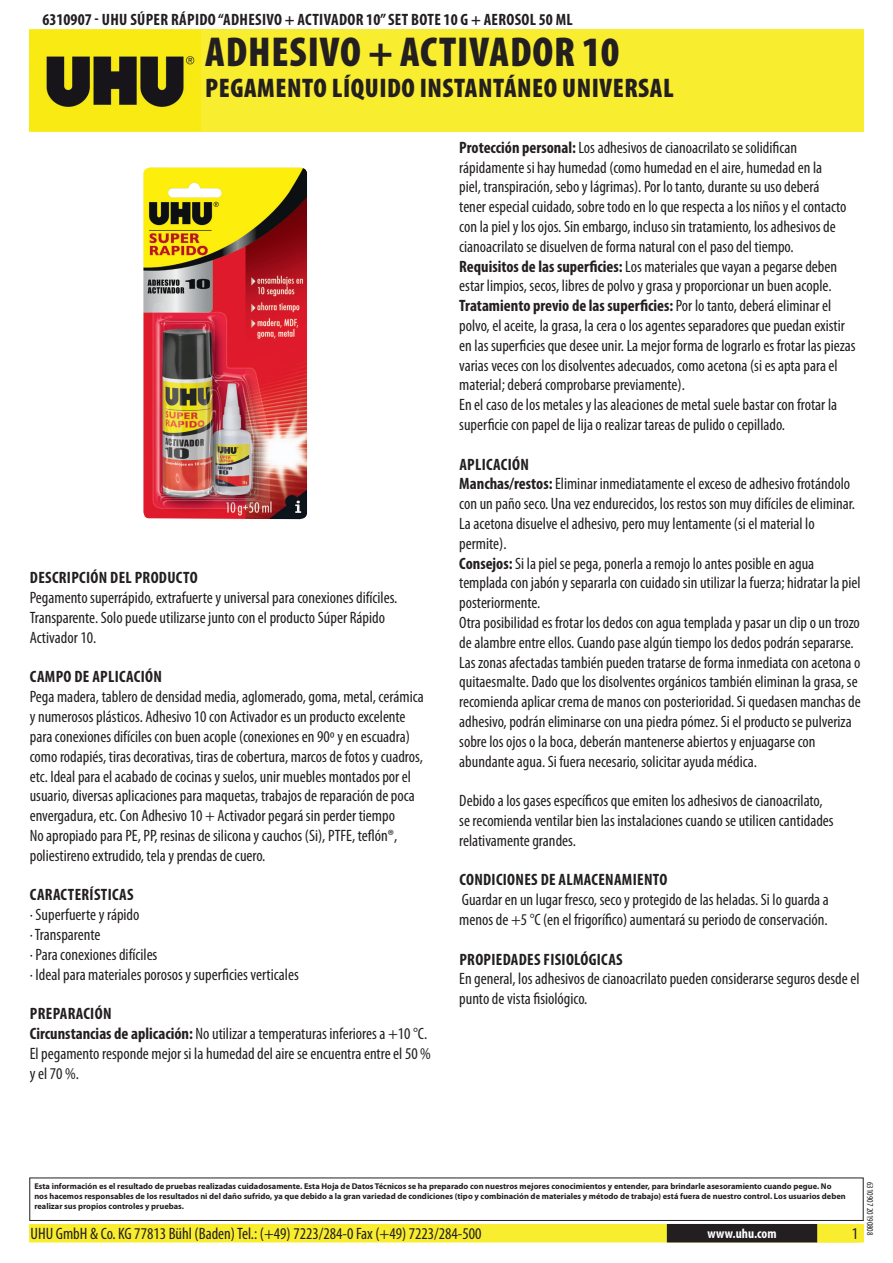
<style>
.page{position:relative;width:893px;height:1263px;background:#fff}
.page>*{position:absolute;margin:0;border:0;box-sizing:border-box;transform-origin:0 0}
.t1{font:900 condensed 42px "Myriad Pro";color:#231f20}
.t2{font:900 condensed 27px "Myriad Pro";letter-spacing:.02em;color:#231f20}
.t3{font:condensed 16.5px/19.8px "Myriad Pro";color:#231f20}
.t4{font:700 condensed 16.5px "Myriad Pro";letter-spacing:.02em;color:#231f20}
.t5{font:700 condensed 13.5px "Myriad Pro";color:#fff}
.t6{font:condensed 9px "Myriad Pro";color:#231f20}
.t7{font:700 8.4px/10.1px "Myriad Pro";color:#231f20}
.s1{font-weight:700}
</style>
<div class="page">
<div style="left:30px;top:1225px;width:833px;height:17px;background:#f8ed2e"></div>
<div style="left:29px;top:1224px;width:835px;height:18px;border:2px solid #f8ed2e"></div>
<div style="left:816px;top:1224px;width:44px;height:18px;border:2px solid #f8ed2e"></div>
<div style="left:668px;top:1225px;width:148px;height:17px;background:#231f20"></div>
<div style="left:667px;top:1224px;width:150px;height:18px;border:2px solid #231f20"></div>
<div style="left:29px;top:1177px;width:835px;height:44px;border:1px solid #231f20"></div>
<div style="left:30px;top:30px;width:834px;height:102px;background:#f8ed2e"></div>
<img style="left:30px;top:31px;width:171px;height:100px">
<img style="left:143px;top:167px;width:164px;height:353px">
<p class="t4" style="left:43px;top:9px;width:458px">6310907 - UHU SÚPER RÁPIDO “ADHESIVO + ACTIVADOR 10” SET Bote 10 g + Aeroso</p>
<p class="t4" style="left:530px;top:9px;width:45px">l 50 ml</p>
<h1 class="t1" style="left:205px;top:25px;width:85px">ADHESIVO</h1>
<h1 class="t1" style="left:368px;top:25px;width:92px">+ ACTIVADOR</h1>
<h1 class="t1" style="left:582px;top:25px;width:39px">10</h1>
<h2 class="t2" style="left:205px;top:70px;width:470px">PEGAMENTO LÍQUIDO INSTANTÁNEO UNIVERSAL</h2>
<p class="t4" style="left:30px;top:568px;width:16px">Descripci</p>
<p class="t4" style="left:91px;top:568px;width:53px">ón del producto</p>
<p class="t3" style="left:30px;top:588px;width:369px">Pegamento superrápido, extrafuerte y universal para conexiones difíciles.<br>Transparente. Solo puede utilizarse junto con el producto Súper Rápido<br>Activador 10.</p>
<p class="t4" style="left:30px;top:667px;width:92px">Campo de aplicaci</p>
<p class="t4" style="left:145px;top:667px;width:18px">ón</p>
<p class="t3" style="left:30px;top:687px;width:395px">Pega madera, tablero de densidad media, aglomerado, goma, metal, cerámica y numerosos plásticos. Adhesivo 10 con Activador es un producto excelente para conexiones difíciles con buen acople (conexiones en 90º y en escuadra) como rodapiés, tiras decorativas, tiras de cobertura, marcos de fotos y cuadros, etc. Ideal para el acabado de cocinas y suelos, unir muebles montados por el usuario, diversas aplicaciones para maquetas, trabajos de reparación de poca envergadura, etc. Con Adhesivo 10 + Activador pegará sin perder tiempo<br>No apropiado para PE, PP, resinas de silicona y cauchos (Si), PTFE, teflón®, poliestireno extrudido, tela y prendas de cuero.</p>
<p class="t4" style="left:30px;top:884px;width:16px">Caracter</p>
<p class="t4" style="left:90px;top:884px;width:12px">ísticas</p>
<p class="t3" style="left:30px;top:904px;width:270px">· Superfuerte y rápido<br>· Transparente<br>· Para conexiones difíciles<br>· Ideal para materiales porosos y superficies verticales</p>
<p class="t4" style="left:30px;top:1003px;width:16px">Preparaci</p>
<p class="t3" style="left:30px;top:1003px;width:403px;text-indent:65px"><span class="s1">ón<br>Circunstancias de aplicación:</span> No utilizar a temperaturas inferiores a +10 °C.<br>El pegamento responde mejor si la humedad del aire se encuentra entre el 50 % y el 70 %.</p>
<p class="t3" style="left:459px;top:137px;width:398px"><span class="s1">Protección personal:</span> Los adhesivos de cianoacrilato se solidifican rápidamente si hay humedad (como humedad en el aire, humedad en la<br>piel, transpiración, sebo y lágrimas). Por lo tanto, durante su uso deberá<br>tener especial cuidado, sobre todo en lo que respecta a los niños y el contacto con la piel y los ojos. Sin embargo, incluso sin tratamiento, los adhesivos de cianoacrilato se disuelven de forma natural con el paso del tiempo.<br><span class="s1">Requisitos de las superficies:</span> Los materiales que vayan a pegarse deben estar limpios, secos, libres de polvo y grasa y proporcionar un buen acople.<br><span class="s1">Tratamiento previo de las superficies:</span> Por lo tanto, deberá eliminar el polvo, el aceite, la grasa, la cera o los agentes separadores que puedan existir en las superficies que desee unir. La mejor forma de lograrlo es frotar las piezas varias veces con los disolventes adecuados, como acetona (si es apta para el material; deberá comprobarse previamente).<br>En el caso de los metales y las aleaciones de metal suele bastar con frotar la superficie con papel de lija o realizar tareas de pulido o cepillado.</p>
<p class="t4" style="left:459px;top:454px;width:29px">Aplicaci</p>
<p class="t3" style="left:459px;top:454px;width:403px;text-indent:53px"><span class="s1">ón<br>Manchas/restos:</span> Eliminar inmediatamente el exceso de adhesivo frotándolo con un paño seco. Una vez endurecidos, los restos son muy difíciles de eliminar.<br>La acetona disuelve el adhesivo, pero muy lentamente (si el material lo permite).<br><span class="s1">Consejos:</span> Si la piel se pega, ponerla a remojo lo antes posible en agua templada con jabón y separarla con cuidado sin utilizar la fuerza; hidratar la piel posteriormente.<br>Otra posibilidad es frotar los dedos con agua templada y pasar un clip o un trozo de alambre entre ellos. Cuando pase algún tiempo los dedos podrán separarse.<br>Las zonas afectadas también pueden tratarse de forma inmediata con acetona o quitaesmalte. Dado que los disolventes orgánicos también eliminan la grasa, se recomienda aplicar crema de manos con posterioridad. Si quedasen manchas de adhesivo, podrán eliminarse con una piedra pómez. Si el producto se pulveriza sobre los ojos o la boca, deberán mantenerse abiertos y enjuagarse con abundante agua. Si fuera necesario, solicitar ayuda médica.</p>
<p class="t3" style="left:459px;top:791px;width:376px">Debido a los gases específicos que emiten los adhesivos de cianoacrilato, se recomienda ventilar bien las instalaciones cuando se utilicen cantidades relativamente grandes.</p>
<p class="t4" style="left:459px;top:869px;width:31px">Condicio</p>
<p class="t4" style="left:516px;top:869px;width:146px">nes de almacenamiento</p>
<p class="t3" style="left:459px;top:890px;width:371px">Guardar en un lugar fresco, seco y protegido de las heladas. Si lo guarda a menos de +5 °C (en el frigorífico) aumentará su periodo de conservación.</p>
<p class="t4" style="left:459px;top:949px;width:17px">Propiedades</p>
<p class="t4" style="left:543px;top:949px;width:61px">fisiológicas</p>
<p class="t3" style="left:459px;top:969px;width:402px">En general, los adhesivos de cianoacrilato pueden considerarse seguros desde el punto de vista fisiológico.</p>
<p class="t7" style="left:34px;top:1181px;width:813px">Esta información es el resultado de pruebas realizadas cuidadosamente. Esta Hoja de Datos Técnicos se ha preparado con nuestros mejores conocimientos y entender, para brindarle asesoramiento cuando pegue. No nos hacemos responsables de los resultados ni del daño sufrido, ya que debido a la gran variedad de condiciones (tipo y combinación de materiales y método de trabajo) está fuera de nuestro control. Los usuarios deben realizar sus propios controles y pruebas.</p>
<p class="t3" style="left:31px;top:1224px;width:453px">UHU GmbH &amp; Co. KG 77813 Bühl (Baden) Tel.: (+49) 7223/284-0 Fax (+49) 7223/284-500</p>
<p class="t5" style="left:707px;top:1225px;width:71px">www.uhu.com</p>
<p class="t3" style="left:852px;top:1224px;width:8px">1</p>
<p class="t6" style="left:875px;top:1182px;width:55px;rotate:90deg">6310907 20190808</p>
</div>
